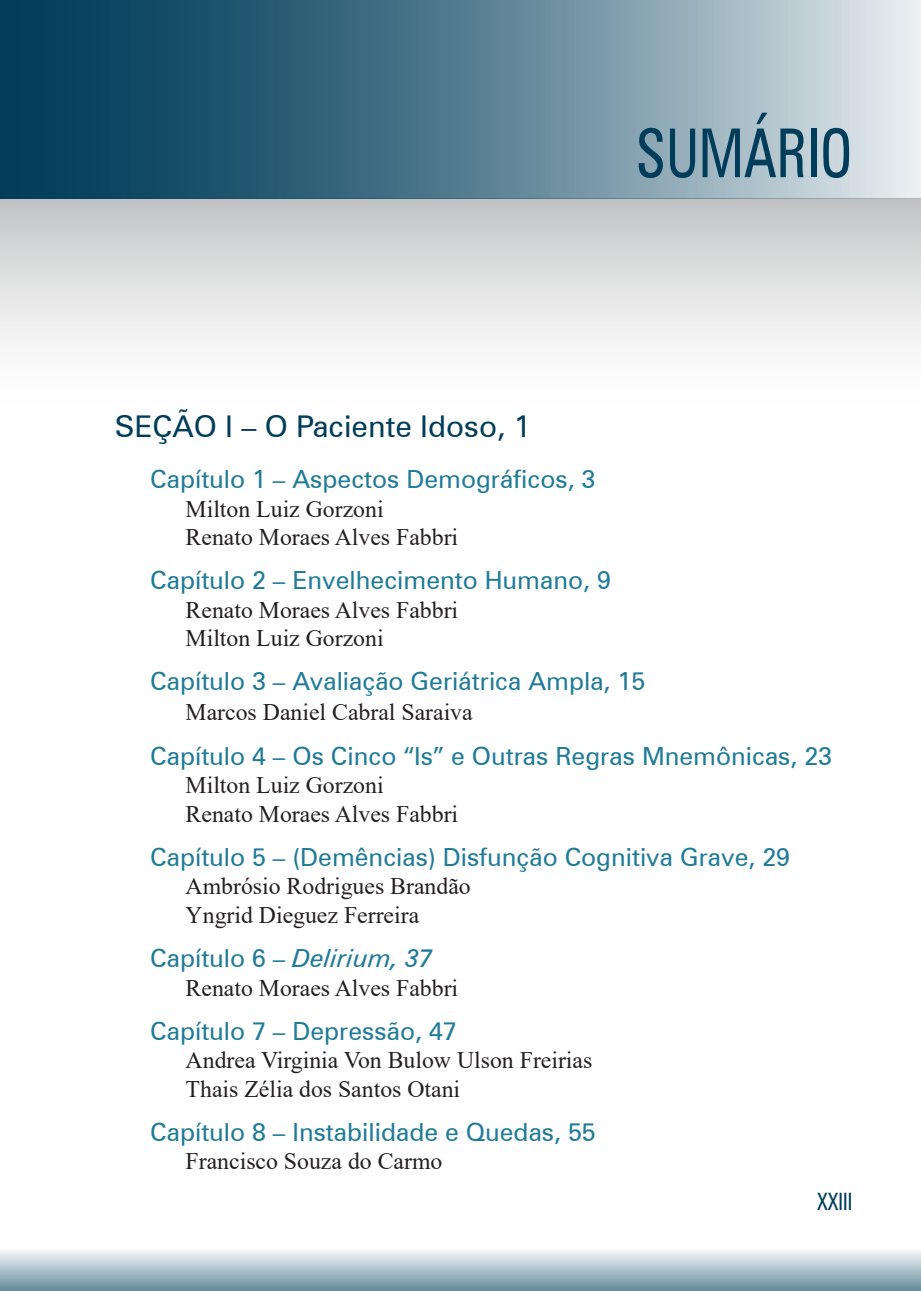
<style>
.page{position:relative;width:921px;height:1291px;background:#fff}
.page>*{position:absolute;margin:0;border:0;box-sizing:border-box;transform-origin:0 0}
.t1{font:condensed 67.5px "Zurich BT";color:#003d5a;scale:.83 1}
.t2{font:30px "Zurich BT";color:#003d5a}
.t3{font:25px "Zurich BT";color:#207b98}
.t4{font:italic 25px "Zurich BT";color:#207b98}
.t5{font:condensed 24px "Zurich BT";color:#003d5a;scale:.83 1}
.t6{font:23.75px/28.5px "Times New Roman";color:#231f20}
.s1{font-style:normal}
</style>
<div class="page">
<div style="left:0;top:1248px;width:920px;height:43px;background:linear-gradient(to bottom,#fcfcfc,#668a9c)"></div>
<div style="left:0;top:198px;width:920px;height:216px;background:linear-gradient(to bottom,#c6c7c8,#fff)"></div>
<svg style="left:0;top:0;width:920px;height:198px;background:#5e8496"></svg>
<svg style="left:0;top:1285px;width:3px;height:6px"></svg>
<h1 class="t1" style="left:636px;top:112px;width:261px">SUMÁRIO</h1>
<p class="t2" style="left:115px;top:408px;width:417px">SEÇÃO I – O Paciente Idoso, 1</p>
<p class="t3" style="left:150px;top:464px;width:446px">Capítulo 1 – Aspectos Demográficos, 3</p>
<p class="t6" style="left:186px;top:494px;width:274px">Milton Luiz Gorzoni<br>Renato Moraes Alves Fabbri</p>
<p class="t3" style="left:150px;top:565px;width:462px">Capítulo 2 – Envelhecimento Humano, 9</p>
<p class="t6" style="left:186px;top:595px;width:274px">Renato Moraes Alves Fabbri<br>Milton Luiz Gorzoni</p>
<p class="t3" style="left:150px;top:666px;width:496px">Capítulo 3 – Avaliação Geriátrica Ampla, 15</p>
<p class="t6" style="left:186px;top:697px;width:288px">Marcos Daniel Cabral Saraiva</p>
<p class="t3" style="left:150px;top:741px;width:683px">Capítulo 4 – Os Cinco “Is” e Outras Regras Mnemônicas, 23</p>
<p class="t6" style="left:186px;top:770px;width:274px">Milton Luiz Gorzoni<br>Renato Moraes Alves Fabbri</p>
<p class="t3" style="left:150px;top:842px;width:641px">Capítulo 5 – (Demências) Disfunção Cognitiva Grave, 29</p>
<p class="t6" style="left:186px;top:871px;width:286px">Ambrósio Rodrigues Brandão<br>Yngrid Dieguez Ferreira</p>
<p class="t4" style="left:150px;top:943px;width:284px"><span class="s1">Capítulo 6 –</span> Delirium, 37</p>
<p class="t6" style="left:186px;top:972px;width:274px">Renato Moraes Alves Fabbri</p>
<p class="t3" style="left:150px;top:1016px;width:308px">Capítulo 7 – Depressão, 47</p>
<p class="t6" style="left:186px;top:1045px;width:408px">Andrea Virginia Von Bulow Ulson Freirias<br>Thais Zélia dos Santos Otani</p>
<p class="t3" style="left:150px;top:1117px;width:447px">Capítulo 8 – Instabilidade e Quedas, 55</p>
<p class="t6" style="left:186px;top:1146px;width:258px">Francisco Souza do Carmo</p>
<p class="t5" style="left:817px;top:1187px;width:44px">XXIII</p>
</div>
